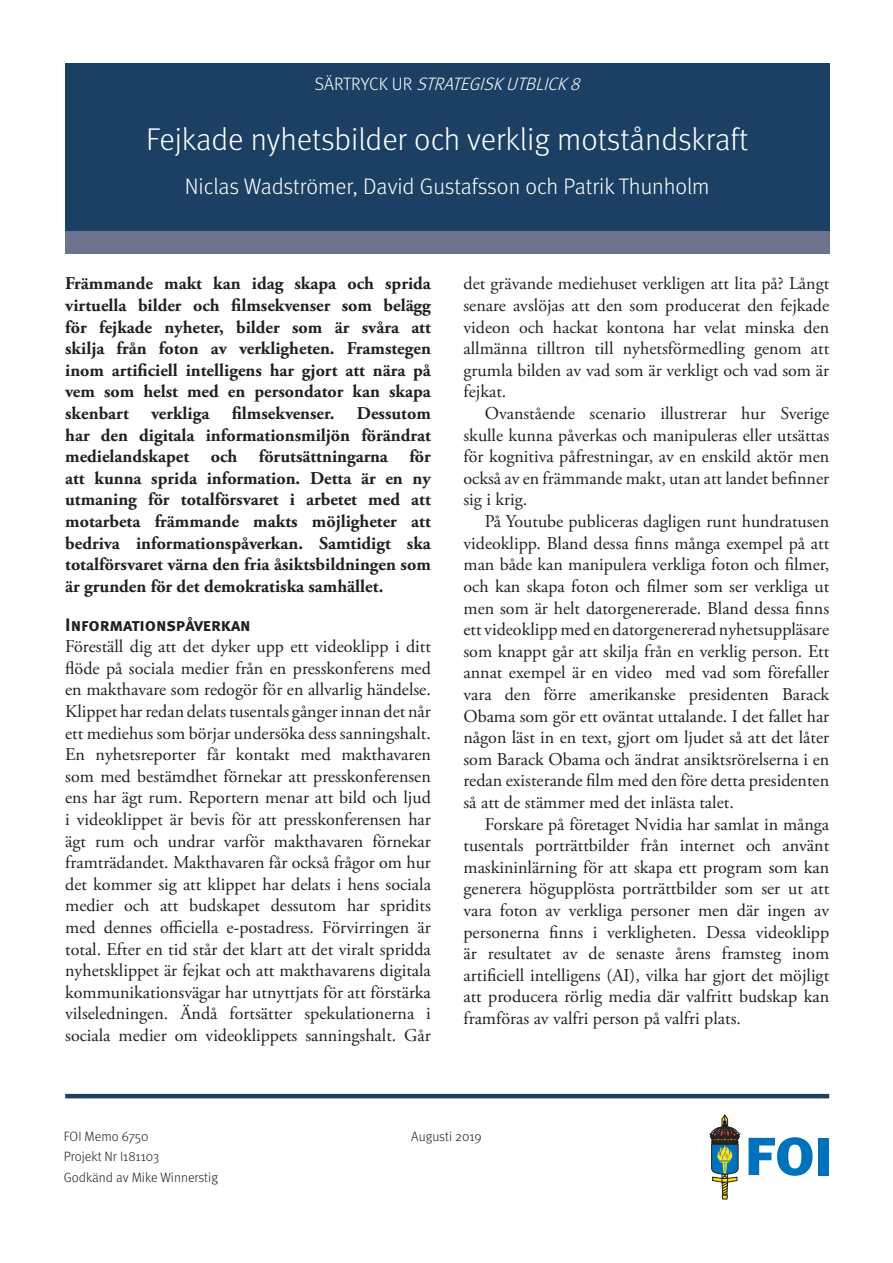
<style>
.page{position:relative;width:893px;height:1263px;background:#fff}
.page>*{position:absolute;margin:0;border:0;box-sizing:border-box;transform-origin:0 0}
.Rubrik_1{font:300 31.5px "Meta";color:#fff}
.Rubrik_2{font:300 22.5px "Meta";color:#fff}
.Brödtext_indrag{font:18px/21.6px "Adobe Garamond Pro";color:#231f20;text-align:justify}
.Brödtext_första{font:18px/21.6px "Adobe Garamond Pro";color:#231f20;text-align:justify}
.Ingress{font:700 18px/21.6px "Adobe Garamond Pro";color:#231f20;text-align:justify}
.Projekttitel{font:italic 300 18px "Meta";color:#fff}
.Rubrik_3{font:18px "Meta Bold Caps";color:#231f20}
.Sidfot_sid_1{font:300 13.5px "Meta";color:#231f20}
.s1{font-style:normal}
</style>
<div class="page">
<div style="left:65px;top:208px;width:764px;height:46px;background:#6d738d"></div>
<div style="left:65px;top:63px;width:764px;height:167px;background:#1b4064"></div>
<hr style="left:65px;top:1094px;width:764px;height:4px;background:#1b4064">
<svg style="left:749px;top:1137px;width:64px;height:39px"></svg>
<div style="left:818px;top:1138px;width:11px;height:37px;background:#0072bc"></div>
<svg style="left:710px;top:1115px;width:30px;height:84px"></svg>
<p class="Projekttitel" style="left:315px;top:74px;width:272px"><span class="s1">S Ä R T R Y C K U R</span> STRATEGISKUTBLICK8</p>
<p class="Rubrik_1" style="left:146px;top:122px;width:604px">Fejkade nyhetsbilder och verklig motståndskraft</p>
<p class="Rubrik_2" style="left:185px;top:174px;width:526px">Niclas Wadströmer, David Gustafsson och Patrik Thunholm</p>
<p class="Ingress" style="left:65px;top:273px;width:367px">Främmande makt kan idag skapa och sprida virtuella bilder och filmsekvenser som belägg för fejkade nyheter, bilder som är svåra att skilja från foton av verkligheten. Framstegen inom artificiell intelligens har gjort att nära på vem som helst med en persondator kan skapa skenbart verkliga filmsekvenser. Dessutom har den digitala informationsmiljön förändrat medielandskapet och förutsättningarna för att kunna sprida information. Detta är en ny utmaning för totalförsvaret i arbetet med att motarbeta främmande makts möjligheter att bedriva informationspåverkan. Samtidigt ska totalförsvaret värna den fria åsiktsbildningen som är grunden för det demokratiska samhället.</p>
<p class="Rubrik_3" style="left:65px;top:613px;width:187px">Informationspåverkan</p>
<p class="Brödtext_första" style="left:65px;top:636px;width:367px">Föreställ dig att det dyker upp ett videoklipp i ditt flöde på sociala medier från en presskonferens med en makthavare som redogör för en allvarlig händelse.<br>Klippet har redan delats tusentals gånger innan det når ett mediehus som börjar undersöka dess sanningshalt.<br>En nyhetsreporter får kontakt med makthavaren som med bestämdhet förnekar att presskonferensen ens har ägt rum. Reportern menar att bild och ljud i videoklippet är bevis för att presskonferensen har ägt rum och undrar varför makthavaren förnekar framträdandet. Makthavaren får också frågor om hur det kommer sig att klippet har delats i hens sociala medier och att budskapet dessutom har spridits med dennes officiella e-postadress. Förvirringen är total. Efter en tid står det klart att det viralt spridda nyhetsklippet är fejkat och att makthavarens digitala kommunikationsvägar har utnyttjats för att förstärka vilseledningen. Ändå fortsätter spekulationerna i sociala medier om videoklippets sanningshalt. Går</p>
<p class="Brödtext_första" style="left:463px;top:274px;width:367px">det grävande mediehuset verkligen att lita på? Långt senare avslöjas att den som producerat den fejkade videon och hackat kontona har velat minska den allmänna tilltron till nyhetsförmedling genom att grumla bilden av vad som är verkligt och vad som är fejkat.</p>
<p class="Brödtext_indrag" style="left:463px;top:403px;width:367px;text-indent:21px">Ovanstående scenario illustrerar hur Sverige skulle kunna påverkas och manipuleras eller utsättas för kognitiva påfrestningar, av en enskild aktör men också av en främmande makt, utan att landet befinner sig i krig.</p>
<p class="Brödtext_indrag" style="left:463px;top:511px;width:367px;text-indent:21px">På Youtube publiceras dagligen runt hundratusen videoklipp. Bland dessa finns många exempel på att man både kan manipulera verkliga foton och filmer, och kan skapa foton och filmer som ser verkliga ut men som är helt datorgenererade. Bland dessa finns ett videoklipp med en datorgenererad nyhetsuppläsare som knappt går att skilja från en verklig person. Ett annat exempel är en video med vad som förefaller vara den förre amerikanske presidenten Barack Obama som gör ett oväntat uttalande. I det fallet har någon läst in en text, gjort om ljudet så att det låter som Barack Obama och ändrat ansiktsrörelserna i en redan existerande film med den före detta presidenten så att de stämmer med det inlästa talet.</p>
<p class="Brödtext_indrag" style="left:463px;top:814px;width:367px;text-indent:21px">Forskare på företaget Nvidia har samlat in många tusentals porträttbilder från internet och använt maskininlärning för att skapa ett program som kan generera högupplösta porträttbilder som ser ut att vara foton av verkliga personer men där ingen av personerna finns i verkligheten. Dessa videoklipp är resultatet av de senaste årens framsteg inom artificiell intelligens (AI), vilka har gjort det möjligt att producera rörlig media där valfritt budskap kan framföras av valfri person på valfri plats.</p>
<p class="Sidfot_sid_1" style="left:64px;top:1128px;width:86px">FOI Memo 6750</p>
<p class="Sidfot_sid_1" style="left:411px;top:1128px;width:72px">Augusti 2019</p>
<p class="Sidfot_sid_1" style="left:64px;top:1149px;width:97px">Projekt Nr I181103</p>
<p class="Sidfot_sid_1" style="left:64px;top:1169px;width:156px">Godkänd av Mike Winnerstig</p>
</div>
